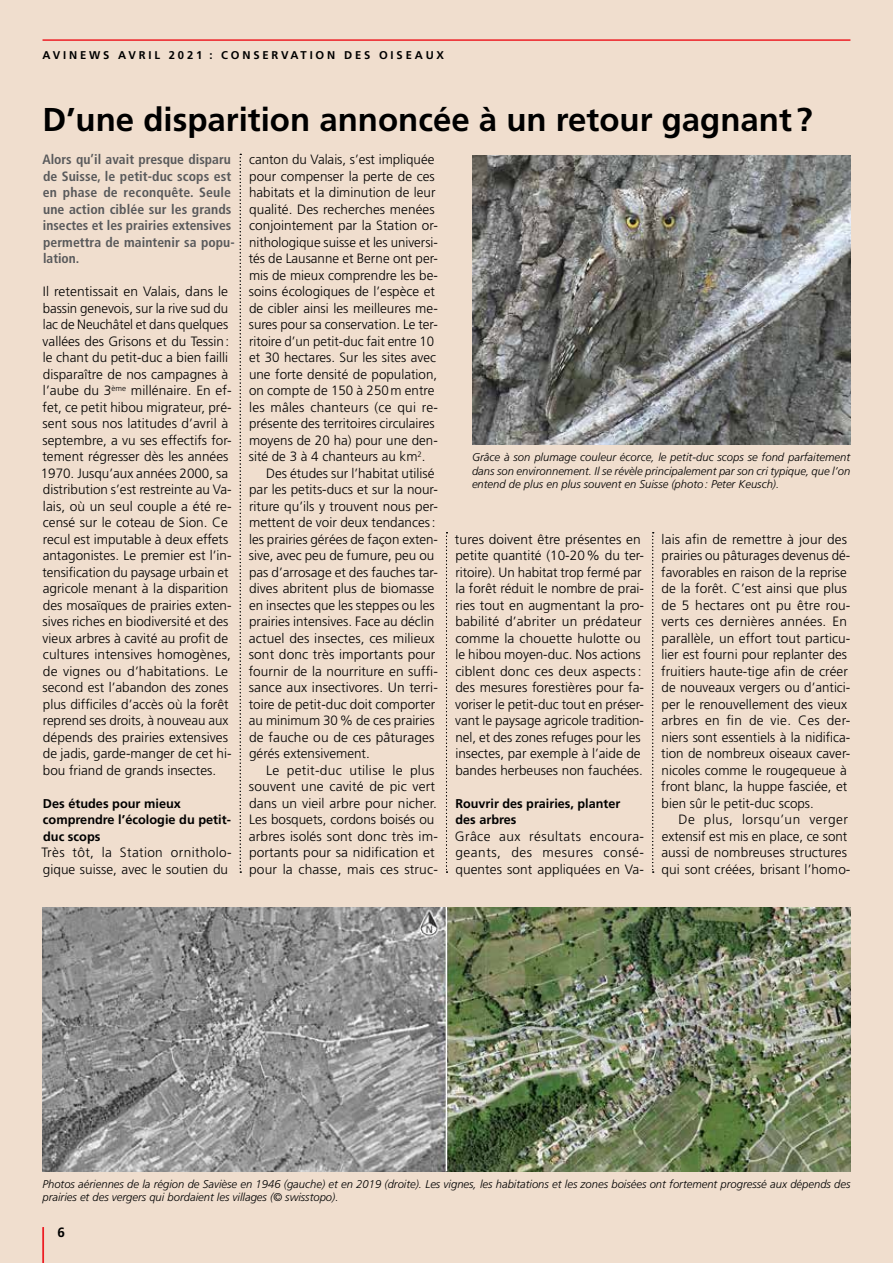
<style>
.page{position:relative;width:893px;height:1263px;background:#f0dece}
.page>*{position:absolute;margin:0;border:0;box-sizing:border-box;transform-origin:0 0}
.t1{font:700 33px "Frutiger";color:#000}
.t2{font:300 13.5px/16.5px "Frutiger";color:#000}
.t3{font:700 condensed 13.5px/16.5px "Frutiger";letter-spacing:.005em;color:#58595b}
.t4{font:300 13.5px "Frutiger";letter-spacing:.02em;color:#000}
.t5{font:700 13.5px "Frutiger";color:#000}
.t6{font:700 12.75px/16.5px "Frutiger";color:#000}
.t7{font:italic 300 11.25px/13.5px "Frutiger";color:#000}
.t8{font:700 11.25px "Frutiger";letter-spacing:.25em;color:#000}
</style>
<div class="page">
<hr style="left:43px;top:39px;width:807px;height:2px;background:#ed1d24">
<hr style="left:43px;top:1227px;width:1px;height:36px;background:#ed1d24">
<img style="left:43px;top:907px;width:807px;height:264px">
<img style="left:472px;top:155px;width:378px;height:290px">
<hr style="left:446px;top:907px;width:1px;height:264px;background:#fff">
<svg style="left:240px;top:154px;width:1px;height:719px"></svg>
<svg style="left:446px;top:532px;width:1px;height:341px"></svg>
<svg style="left:652px;top:532px;width:2px;height:341px"></svg>
<p class="t8" style="left:43px;top:48px;width:403px">AVINEWS AVRIL 2021 : CONSERVATION DES OISEAUX</p>
<h1 class="t1" style="left:43px;top:101px;width:771px">D’une disparition annoncée à un retour gagnant ?</h1>
<p class="t3" style="left:42px;top:151px;width:194px">Alors qu’il avait presque disparu de Suisse, le petit-duc scops est en phase de reconquête. Seule une action ciblée sur les grands insectes et les prairies extensives permettra de maintenir sa popu&shy;lation.</p>
<p class="t2" style="left:41px;top:283px;width:192px">Il retentissait en Valais, dans le bassin genevois, sur la rive sud du lac de Neuchâtel et dans quelques vallées des Grisons et du Tessin: le chant du petit-duc a bien failli disparaître de nos campagnes à l’aube du 3<sup>ème</sup> millénaire. En ef&shy;fet, ce petit hibou migrateur, pré&shy;sent sous nos latitudes d’avril à septembre, a vu ses effectifs for&shy;tement régresser dès les années 1970. Jusqu’aux années 2000, sa distribution s’est restreinte au Va&shy;lais, où un seul couple a été re&shy;censé sur le coteau de Sion. Ce recul est imputable à deux effets antagonistes. Le premier est l’in&shy;tensification du paysage urbain et agricole menant à la disparition des mosaïques de prairies exten&shy;sives riches en biodiversité et des vieux arbres à cavité au profit de cultures intensives homogènes, de vignes ou d’habitations. Le second est l’abandon des zones plus difficiles d’accès où la forêt reprend ses droits, à nouveau aux dépends des prairies extensives de jadis, garde-manger de cet hi&shy;bou friand de grands insectes.</p>
<p class="t6" style="left:43px;top:795px;width:190px">Des études pour mieux comprendre l’écologie du petit&shy;duc scops</p>
<p class="t2" style="left:41px;top:844px;width:192px">Très tôt, la Station ornitholo&shy;gique suisse, avec le soutien du</p>
<p class="t2" style="left:249px;top:151px;width:187px">canton du Valais, s’est impliquée</p>
<p class="t2" style="left:249px;top:168px;width:187px">pour compenser la perte de ces</p>
<p class="t2" style="left:249px;top:184px;width:188px">habitats et la diminution de leur</p>
<p class="t2" style="left:249px;top:201px;width:187px">qualité. Des recherches menées</p>
<p class="t2" style="left:249px;top:217px;width:190px">conjointement par la Station or-</p>
<p class="t2" style="left:249px;top:234px;width:190px">nithologique suisse et les universi-</p>
<p class="t2" style="left:249px;top:250px;width:191px">tés de Lausanne et Berne ont per-</p>
<p class="t2" style="left:249px;top:267px;width:190px">mis de mieux comprendre les be-</p>
<p class="t2" style="left:249px;top:283px;width:188px">soins écologiques de l’espèce et</p>
<p class="t2" style="left:249px;top:300px;width:190px">de cibler ainsi les meilleures me-</p>
<p class="t2" style="left:249px;top:316px;width:190px">sures pour sa conservation. Le ter-</p>
<p class="t2" style="left:249px;top:333px;width:187px">ritoire d’un petit-duc fait entre 10</p>
<p class="t2" style="left:249px;top:349px;width:188px">et 30 hectares. Sur les sites avec</p>
<p class="t2" style="left:249px;top:366px;width:190px">une forte densité de population,</p>
<p class="t2" style="left:249px;top:382px;width:187px">on compte de 150 à 250m entre</p>
<p class="t2" style="left:249px;top:399px;width:190px">les mâles chanteurs (ce qui re-</p>
<p class="t2" style="left:249px;top:415px;width:187px">présente des territoires circulaires</p>
<p class="t2" style="left:249px;top:432px;width:190px">moyens de 20 ha) pour une den-</p>
<p class="t2" style="left:249px;top:448px;width:178px">sité de 3 à 4 chanteurs au km<sup>2</sup>.</p>
<p class="t2" style="left:266px;top:465px;width:170px">Des études sur l’habitat utilisé</p>
<p class="t2" style="left:249px;top:481px;width:190px">par les petits-ducs et sur la nour-</p>
<p class="t2" style="left:249px;top:498px;width:190px">riture qu’ils y trouvent nous per-</p>
<p class="t2" style="left:249px;top:514px;width:188px">mettent de voir deux tendances:</p>
<p class="t2" style="left:249px;top:531px;width:190px">les prairies gérées de façon exten-</p>
<p class="t2" style="left:249px;top:547px;width:187px">sive, avec peu de fumure, peu ou</p>
<p class="t2" style="left:249px;top:564px;width:190px">pas d’arrosage et des fauches tar-</p>
<p class="t2" style="left:249px;top:580px;width:187px">dives abritent plus de biomasse</p>
<p class="t2" style="left:249px;top:597px;width:187px">en insectes que les steppes ou les</p>
<p class="t2" style="left:249px;top:613px;width:187px">prairies intensives. Face au déclin</p>
<p class="t2" style="left:249px;top:630px;width:187px">actuel des insectes, ces milieux</p>
<p class="t2" style="left:249px;top:646px;width:188px">sont donc très importants pour</p>
<p class="t2" style="left:249px;top:663px;width:191px">fournir de la nourriture en suffi-</p>
<p class="t2" style="left:249px;top:679px;width:191px">sance aux insectivores. Un terri-</p>
<p class="t2" style="left:249px;top:696px;width:188px">toire de petit-duc doit comporter</p>
<p class="t2" style="left:249px;top:712px;width:187px">au minimum 30% de ces prairies</p>
<p class="t2" style="left:249px;top:729px;width:187px">de fauche ou de ces pâturages</p>
<p class="t2" style="left:249px;top:745px;width:122px">gérés extensivement.</p>
<p class="t4" style="left:266px;top:763px;width:170px">Le petit-duc utilise le plus</p>
<p class="t2" style="left:249px;top:778px;width:188px">souvent une cavité de pic vert</p>
<p class="t2" style="left:249px;top:795px;width:189px">dans un vieil arbre pour nicher.</p>
<p class="t2" style="left:249px;top:811px;width:187px">Les bosquets, cordons boisés ou</p>
<p class="t2" style="left:249px;top:828px;width:190px">arbres isolés sont donc très im-</p>
<p class="t2" style="left:249px;top:844px;width:187px">portants pour sa nidification et</p>
<p class="t2" style="left:249px;top:861px;width:190px">pour la chasse, mais ces struc-</p>
<p class="t7" style="left:472px;top:451px;width:380px;text-align:justify">Grâce à son plumage couleur écorce, le petit-duc scops se fond parfaitement dans son environnement. Il se révèle principalement par son cri typique, que l’on entend de plus en plus souvent en Suisse (photo: Peter Keusch).</p>
<p class="t2" style="left:455px;top:531px;width:191px">tures doivent être présentes en petite quantité (10-20% du ter&shy;ritoire). Un habitat trop fermé par la forêt réduit le nombre de prai&shy;ries tout en augmentant la pro&shy;babilité d’abriter un prédateur comme la chouette hulotte ou le hibou moyen-duc. Nos actions ciblent donc ces deux aspects: des mesures forestières pour fa&shy;voriser le petit-duc tout en préser&shy;vant le paysage agricole tradition&shy;nel, et des zones refuges pour les insectes, par exemple à l’aide de bandes herbeuses non fauchées.</p>
<p class="t6" style="left:455px;top:795px;width:166px">Rouvrir des prairies, planter des arbres</p>
<p class="t2" style="left:455px;top:828px;width:191px;text-align:justify">Grâce aux résultats encoura&shy;geants, des mesures consé&shy;quentes sont appliquées en Va-</p>
<p class="t2" style="left:661px;top:531px;width:191px">lais afin de remettre à jour des prairies ou pâturages devenus dé&shy;favorables en raison de la reprise de la forêt. C’est ainsi que plus de 5 hectares ont pu être rou&shy;verts ces dernières années. En parallèle, un effort tout particu&shy;lier est fourni pour replanter des fruitiers haute-tige afin de créer de nouveaux vergers ou d’antici&shy;per le renouvellement des vieux arbres en fin de vie. Ces der&shy;niers sont essentiels à la nidifica&shy;tion de nombreux oiseaux caver&shy;nicoles comme le rougequeue à front blanc, la huppe fasciée, et bien sûr le petit-duc scops.</p>
<p class="t2" style="left:661px;top:811px;width:190px;text-indent:17px">De plus, lorsqu’un verger extensif est mis en place, ce sont aussi de nombreuses structures qui sont créées, brisant l’homo-</p>
<p class="t7" style="left:43px;top:1177px;width:809px">Photos aériennes de la région de Savièse en 1946 (gauche) et en 2019 (droite). Les vignes, les habitations et les zones boisées ont fortement progressé aux dépends des prairies et des vergers qui bordaient les villages (© swisstopo).</p>
<p class="t5" style="left:57px;top:1224px;width:9px">6</p>
</div>
